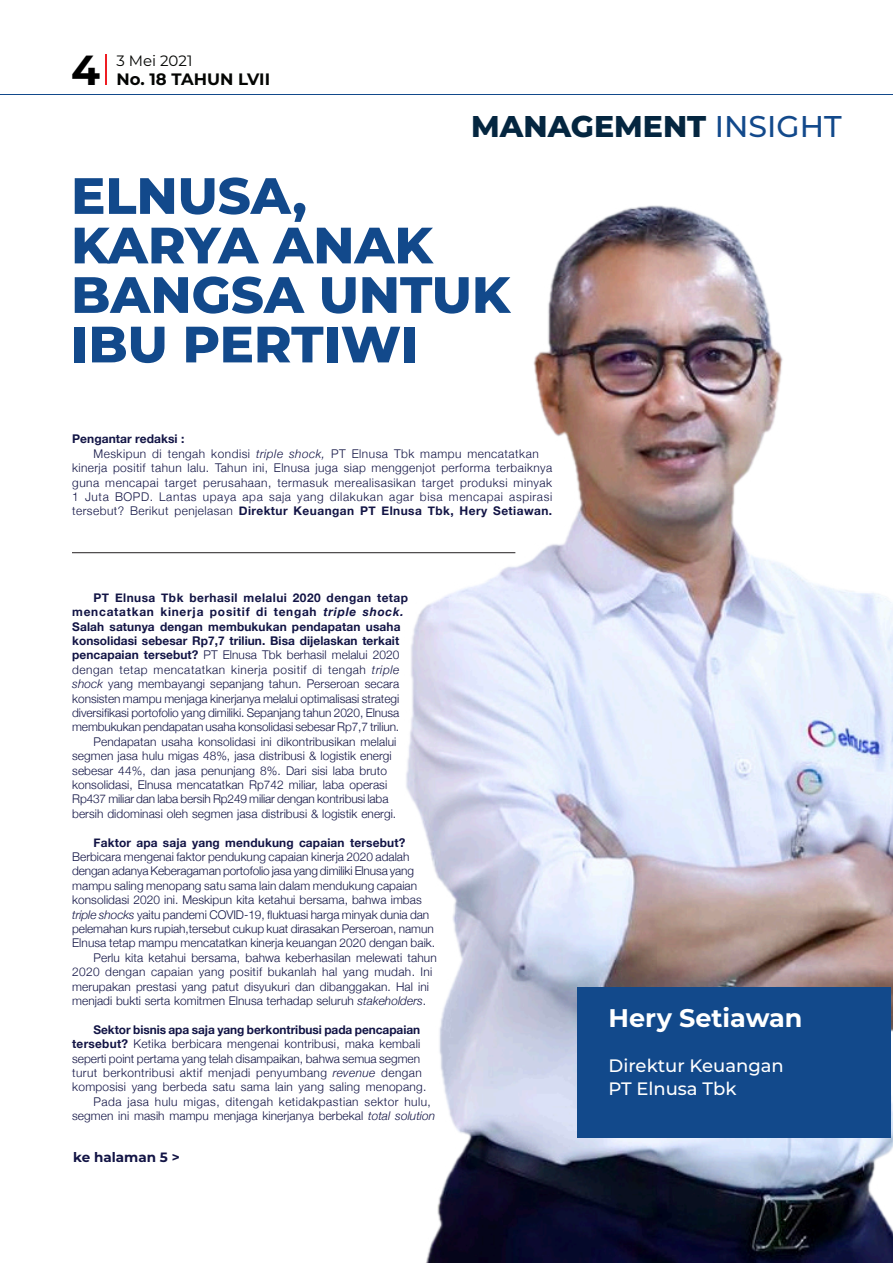
<style>
.page{position:relative;width:893px;height:1263px;background:#fff}
.page>*{position:absolute;margin:0;border:0;box-sizing:border-box;transform-origin:0 0}
.isi_a3{font:800 51px/49.5px "Montserrat";color:#12498b}
.t1{font:700 42px "Montserrat";color:#000}
.isi_a3-2{font:800 30px "Montserrat";color:#042640}
.isi_a3-3{font:700 25.5px "Montserrat";color:#fff}
.isi_a3-4{font:500 18px "Montserrat";color:#fff}
.t2{font:700 16.5px "Montserrat";color:#040503}
.t3{font:15px "Montserrat";color:#040503}
.t4{font:700 13.5px "Montserrat";color:#121445}
.isi_a3-5{font:300 12px/14.4px "Helvetica Neue";letter-spacing:.005em;color:#121445}
.isi_a3-6{font:300 12px/14.4px "Helvetica Neue";letter-spacing:.045em;color:#121445}
.isi_a3-7{font:300 12px/14.4px "Helvetica Neue";letter-spacing:.04em;color:#121445}
.isi_a3-8{font:700 12px "Helvetica Neue";letter-spacing:.005em;color:#121445}
.s1{font-weight:500;color:#12498b}
.s2{font-style:italic}
.s3{font-weight:700}
.s4{font-weight:700;font-style:italic}
</style>
<div class="page">
<hr style="left:105px;top:54px;width:2px;height:31px;background:#ee1d23">
<hr style="left:0;top:94px;width:893px;height:1px;background:#12498b">
<img style="left:596px;top:205px;width:297px;height:1058px">
<hr style="left:72px;top:552px;width:443px;height:1px;background:#231f20">
<div style="left:577px;top:987px;width:313px;height:151px;background:#12498b"></div>
<svg style="left:404px;top:223px;width:241px;height:1040px"></svg>
<p class="t1" style="left:71px;top:40px;width:30px">4</p>
<p class="t3" style="left:116px;top:50px;width:78px">3 Mei 2021</p>
<p class="t2" style="left:116px;top:67px;width:155px">No. 18 TAHUN LVII</p>
<p class="isi_a3-2" style="left:471px;top:105px;width:372px">MANAGEMENT <span class="s1">INSIGHT</span></p>
<p class="isi_a3" style="left:71px;top:168px;width:237px">ELNUSA,</p>
<p class="isi_a3" style="left:71px;top:218px;width:363px">KARYA ANAK</p>
<p class="isi_a3" style="left:71px;top:267px;width:441px">BANGSA UNTUK<br>IBU PERTIWI</p>
<p class="isi_a3-8" style="left:72px;top:430px;width:114px">Pengantar redaksi :</p>
<p class="isi_a3-6" style="left:72px;top:445px;width:481px;text-indent:21px">Meskipun di tengah kondisi <span class="s2">triple shock,</span> PT Elnusa Tbk mampu mencatatkan kinerja positif tahun lalu. Tahun ini, Elnusa juga siap menggenjot performa terbaiknya guna mencapai target perusahaan, termasuk merealisasikan target produksi minyak 1 Juta BOPD. Lantas upaya apa saja yang dilakukan agar bisa mencapai aspirasi tersebut? Berikut penjelasan <span class="s3">Direktur Keuangan PT Elnusa Tbk, Hery Setiawan.</span></p>
<p class="isi_a3-5" style="left:72px;top:589px;width:337px;text-indent:21px"><span class="s3">PT Elnusa Tbk berhasil melalui 2020 dengan tetap mencatatkan kinerja positif di tengah</span> <span class="s4">triple shock.<br></span><span class="s3">Salah satunya dengan membukukan pendapatan usaha konsolidasi sebesar Rp7,7 triliun. Bisa dijelaskan terkait pencapaian tersebut?</span> PT Elnusa Tbk berhasil melalui 2020 dengan tetap mencatatkan kinerja positif di tengah <span class="s2">triple shock</span> yang membayangi sepanjang tahun. Perseroan secara konsisten mampu menjaga kinerjanya melalui optimalisasi strategi diversifikasi portofolio yang dimiliki. Sepanjang tahun 2020, Elnusa membukukan pendapatan usaha konsolidasi sebesar Rp7,7 triliun.</p>
<p class="isi_a3-5" style="left:72px;top:733px;width:326px;text-indent:21px">Pendapatan usaha konsolidasi ini dikontribusikan melalui segmen jasa hulu migas 48%, jasa distribusi &amp; logistik energi sebesar 44%, dan jasa penunjang 8%. Dari sisi laba bruto konsolidasi, Elnusa mencatatkan Rp742 miliar, laba operasi Rp437 miliar dan laba bersih Rp249 miliar dengan kontribusi laba bersih didominasi oleh segmen jasa distribusi &amp; logistik energi.</p>
<p class="isi_a3-5" style="left:72px;top:834px;width:365px;text-indent:21px"><span class="s3">Faktor apa saja yang mendukung capaian tersebut?<br></span>Berbicara mengenai faktor pendukung capaian kinerja 2020 adalah dengan adanya Keberagaman portofolio jasa yang dimiliki Elnusa yang mampu saling menopang satu sama lain dalam mendukung capaian konsolidasi 2020 ini. Meskipun kita ketahui bersama, bahwa imbas <span class="s2">triple shocks</span> yaitu pandemi COVID-19, fluktuasi harga minyak dunia dan pelemahan kurs rupiah,tersebut cukup kuat dirasakan Perseroan, namun Elnusa tetap mampu mencatatkan kinerja keuangan 2020 dengan baik.</p>
<p class="isi_a3-5" style="left:72px;top:949px;width:366px;text-indent:21px">Perlu kita ketahui bersama, bahwa keberhasilan melewati tahun 2020 dengan capaian yang positif bukanlah hal yang mudah. Ini merupakan prestasi yang patut disyukuri dan dibanggakan. Hal ini menjadi bukti serta komitmen Elnusa terhadap seluruh <span class="s2">stakeholders</span>.</p>
<p class="isi_a3-5" style="left:72px;top:1021px;width:356px;text-indent:21px"><span class="s3">Sektor bisnis apa saja yang berkontribusi pada pencapaian tersebut?</span> Ketika berbicara mengenai kontribusi, maka kembali seperti point pertama yang telah disampaikan, bahwa semua segmen turut berkontribusi aktif menjadi penyumbang <span class="s2">revenue</span> dengan komposisi yang berbeda satu sama lain yang saling menopang.</p>
<p class="isi_a3-7" style="left:72px;top:1093px;width:364px;text-indent:21px">Pada jasa hulu migas, ditengah ketidakpastian sektor hulu, segmen ini masih mampu menjaga kinerjanya berbekal <span class="s2">total solution</span></p>
<p class="t4" style="left:73px;top:1147px;width:108px">ke halaman 5 &gt;</p>
<p class="isi_a3-3" style="left:609px;top:1000px;width:195px">Hery Setiawan</p>
<p class="isi_a3-4" style="left:609px;top:1053px;width:177px">Direktur Keuangan</p>
<p class="isi_a3-4" style="left:609px;top:1076px;width:129px">PT Elnusa Tbk</p>
</div>
